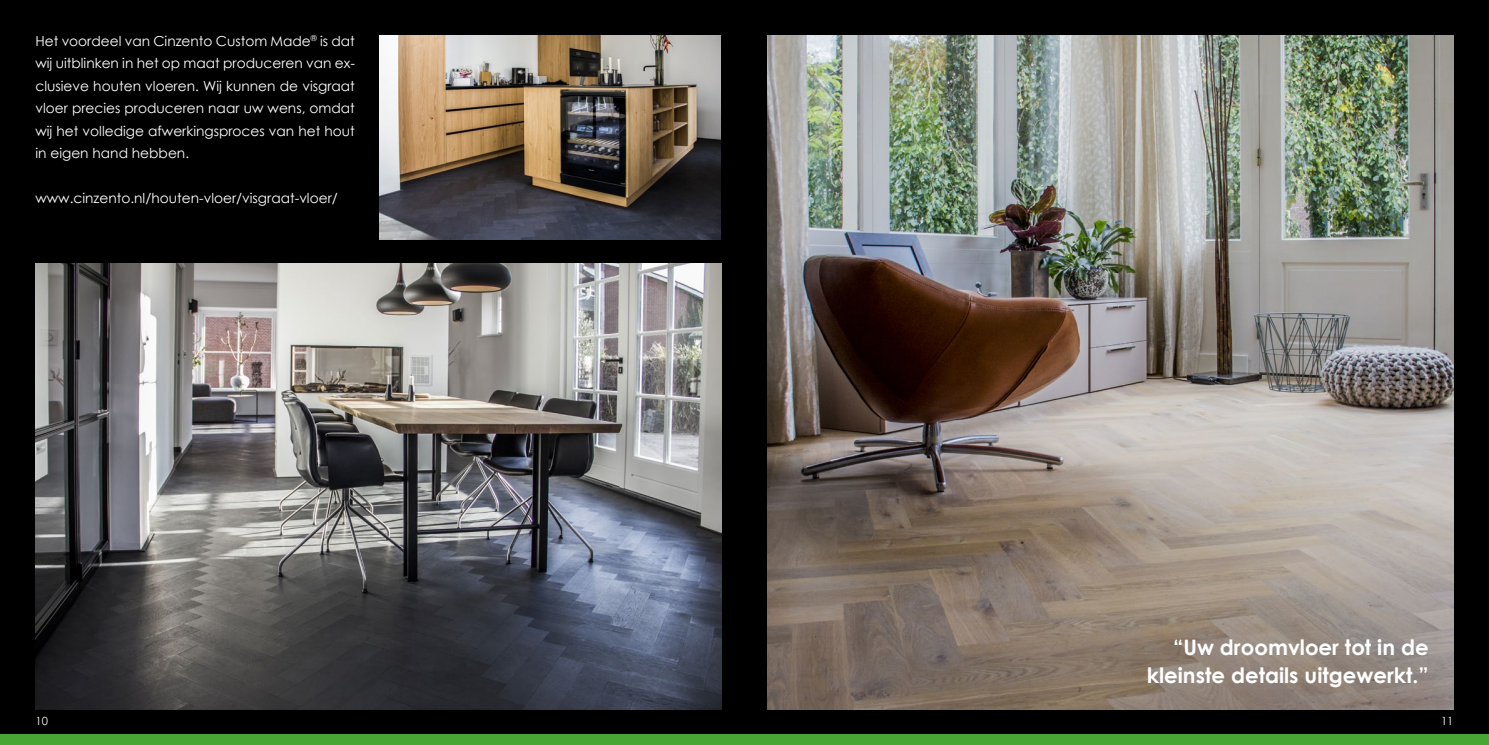
<style>
.page{position:relative;width:1489px;height:745px;background:#fff}
.page>*{position:absolute;margin:0;border:0;box-sizing:border-box;transform-origin:0 0}
.t1{font:700 21.25px/28.8px "Century Gothic";color:#fff;text-align:right}
.t2{font:13.75px/22.5px "Century Gothic";color:#fff;text-align:justify}
.t3{font:11.25px "Century Gothic";color:#fff}
</style>
<div class="page">
<div style="left:0;top:0;width:1488px;height:744px;background:#000"></div>
<div style="left:0;top:733px;width:1488px;height:11px;background:#48a734"></div>
<img style="left:767px;top:35px;width:686px;height:674px">
<img style="left:380px;top:35px;width:340px;height:204px">
<img style="left:35px;top:263px;width:686px;height:446px">
<p class="t2" style="left:35px;top:29px;width:321px">Het voordeel van Cinzento Custom Made<sup>®</sup> is dat wij uitblinken in het op maat produceren van ex&shy;clusieve houten vloeren. Wij kunnen de visgraat vloer precies produceren naar uw wens, omdat wij het volledige afwerkingsproces van het hout in eigen hand hebben.</p>
<p class="t2" style="left:35px;top:187px;width:304px">www.cinzento.nl/houten-vloer/visgraat-vloer/</p>
<h1 class="t1" style="left:1146px;top:631px;width:283px">“Uw droomvloer tot in de kleinste details uitgewerkt.”</h1>
<p class="t3" style="left:35px;top:712px;width:14px">10</p>
<p class="t3" style="left:1440px;top:712px;width:14px">11</p>
</div>
